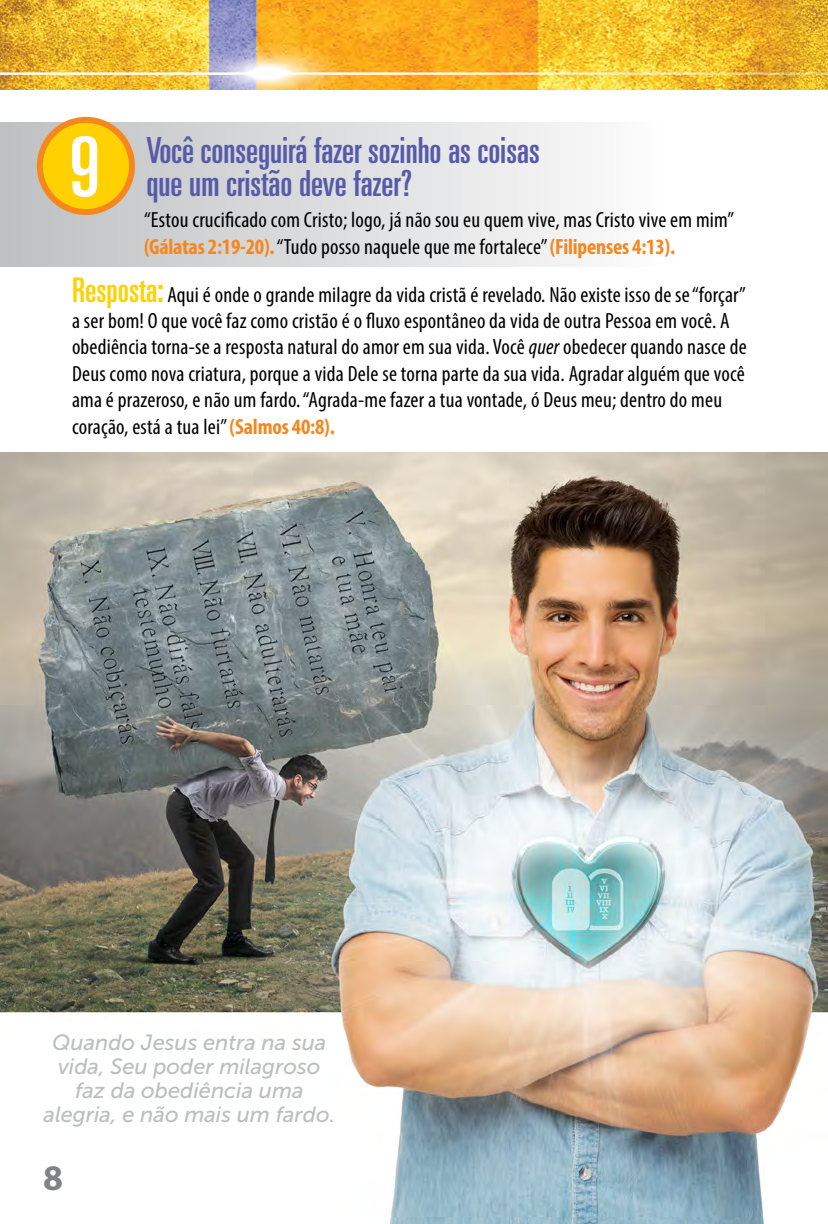
<style>
.page{position:relative;width:828px;height:1224px;background:#fff}
.page>*{position:absolute;margin:0;border:0;box-sizing:border-box;transform-origin:0 0}
.t1{font:ultra-condensed 83px "Univers";color:#fff}
.t2{font:ultra-condensed 36px/34px "Univers";color:#575aa8}
.t3{font:700 36px "Myriad Pro";color:#808285}
.t4{font:condensed 22px/26.4px "Myriad Pro";letter-spacing:.01em;color:#000}
.t5{font:italic 22px/23.8px "Museo Sans 500";color:#bcbec0;text-align:center}
.s1{font-weight:700;color:#f6871f}
.s2{font-family:"Univers";font-stretch:ultra-condensed;font-size:34px;color:#ffd100}
.s3{font-style:italic}
</style>
<div class="page">
<div style="left:0;top:123px;width:658px;height:143px;background:linear-gradient(to right,#bebebe,#fbfcfd)"></div>
<div style="left:40px;top:120px;width:92px;height:92px;background:#ffd100;border-radius:50%"></div>
<div style="left:37px;top:117px;width:98px;height:98px;border:6px solid #f6871f;border-radius:50%"></div>
<img style="left:0;top:452px;width:828px;height:772px">
<img style="left:0;top:0;width:828px;height:90px">
<h1 class="t1" style="left:69px;top:120px;width:32px">9</h1>
<h2 class="t2" style="left:146px;top:133px;width:395px">Você conseguirá fazer sozinho as coisas que um cristão deve fazer?</h2>
<p class="t4" style="left:144px;top:206px;width:592px">“Estou crucificado com Cristo; logo, já não sou eu quem vive, mas Cristo vive em mim” <span class="s1">(Gálatas 2:19-20).</span> “Tudo posso naquele que me fortalece” <span class="s1">(Filipenses 4:13).</span></p>
<p class="t4" style="left:72px;top:281px;width:676px"><span class="s2">Resposta:</span> Aqui é onde o grande milagre da vida cristã é revelado. Não existe isso de se “forçar” a ser bom! O que você faz como cristão é o fluxo espontâneo da vida de outra Pessoa em você. A obediência torna-se a resposta natural do amor em sua vida. Você <span class="s3">quer</span> obedecer quando nasce de Deus como nova criatura, porque a vida Dele se torna parte da sua vida. Agradar alguém que você ama é prazeroso, e não um fardo. “Agrada-me fazer a tua vontade, ó Deus meu; dentro do meu coração, está a tua lei” <span class="s1">(Salmos 40:8).</span></p>
<p class="t5" style="left:44px;top:1031px;width:293px">Quando Jesus entra na sua vida, Seu poder milagroso faz da obediência uma alegria, e não mais um fardo.</p>
<h2 class="t3" style="left:43px;top:1155px;width:21px">8</h2>
</div>
